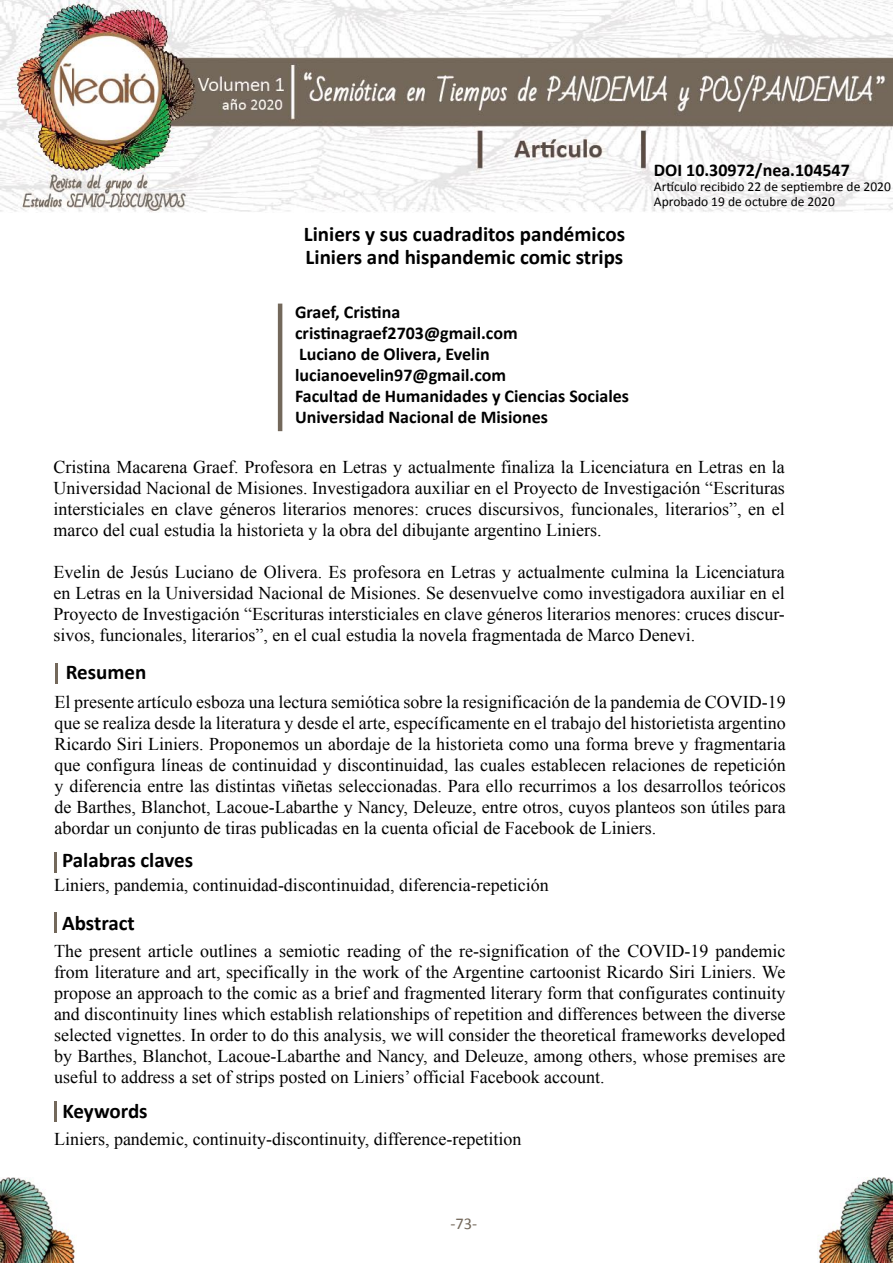
<style>
.page{position:relative;width:893px;height:1263px;background:#fff}
.page>*{position:absolute;margin:0;border:0;box-sizing:border-box;transform-origin:0 0}
.t1{font:700 21px/22.5px "Calibri";color:#000}
.t2{font:18px/21px "Times New Roman";color:#000;text-align:justify}
.t3{font:700 18px/21px "Calibri";color:#000}
.t4{font:16.5px "Calibri";color:#73685b}
.t5{font:13.5px/15px "Calibri";color:#000}
</style>
<div class="page">
<img style="left:0;top:0;width:893px;height:212px">
<img style="left:817px;top:1178px;width:76px;height:85px">
<img style="left:0;top:1178px;width:75px;height:85px">
<hr style="left:55px;top:663px;width:2px;height:21px;background:#73685b">
<hr style="left:54px;top:852px;width:3px;height:21px;background:#73685b">
<hr style="left:54px;top:912px;width:3px;height:21px;background:#73685b">
<hr style="left:54px;top:1101px;width:3px;height:21px;background:#73685b">
<hr style="left:278px;top:304px;width:4px;height:127px;background:#73685b">
<p class="t3" style="left:654px;top:159px;width:197px">DOI 10.30972/nea.104547</p>
<p class="t5" style="left:654px;top:179px;width:238px">Artículo recibido 22 de septiembre de 2020<br>Aprobado 19 de octubre de 2020</p>
<p class="t1" style="left:304px;top:223px;width:323px">Liniers y sus cuadraditos pandémicos<br>Liniers and hispandemic comic strips</p>
<p class="t3" style="left:295px;top:301px;width:335px">Graef, Cristina<br>cristinagraef2703@gmail.com<br>Luciano de Olivera, Evelin lucianoevelin97@gmail.com<br>Facultad de Humanidades y Ciencias Sociales<br>Universidad Nacional de Misiones</p>
<p class="t2" style="left:54px;top:456px;width:733px">Cristina Macarena Graef. Profesora en Letras y actualmente finaliza la Licenciatura en Letras en la Universidad Nacional de Misiones. Investigadora auxiliar en el Proyecto de Investigación “Escrituras intersticiales en clave géneros literarios menores: cruces discursivos, funcionales, literarios”, en el marco del cual estudia la historieta y la obra del dibujante argentino Liniers.</p>
<p class="t2" style="left:54px;top:561px;width:733px">Evelin de Jesús Luciano de Olivera. Es profesora en Letras y actualmente culmina la Licenciatura en Letras en la Universidad Nacional de Misiones. Se desenvuelve como investigadora auxiliar en el Proyecto de Investigación “Escrituras intersticiales en clave géneros literarios menores: cruces discur&shy;sivos, funcionales, literarios”, en el cual estudia la novela fragmentada de Marco Denevi.</p>
<p class="t1" style="left:66px;top:661px;width:82px">Resumen</p>
<p class="t2" style="left:54px;top:691px;width:733px">El presente artículo esboza una lectura semiótica sobre la resignificación de la pandemia de COVID-19 que se realiza desde la literatura y desde el arte, específicamente en el trabajo del historietista argentino Ricardo Siri Liniers. Proponemos un abordaje de la historieta como una forma breve y fragmentaria que configura líneas de continuidad y discontinuidad, las cuales establecen relaciones de repetición y diferencia entre las distintas viñetas seleccionadas. Para ello recurrimos a los desarrollos teóricos de Barthes, Blanchot, Lacoue-Labarthe y Nancy, Deleuze, entre otros, cuyos planteos son útiles para abordar un conjunto de tiras publicadas en la cuenta oficial de Facebook de Liniers.</p>
<p class="t1" style="left:62px;top:849px;width:133px">Palabras claves</p>
<p class="t2" style="left:54px;top:874px;width:496px">Liniers, pandemia, continuidad-discontinuidad, diferencia-repetición</p>
<p class="t1" style="left:62px;top:911px;width:74px">Abstract</p>
<p class="t2" style="left:54px;top:940px;width:733px">The present article outlines a semiotic reading of the re-signification of the COVID-19 pandemic from literature and art, specifically in the work of the Argentine cartoonist Ricardo Siri Liniers. We propose an approach to the comic as a brief and fragmented literary form that configurates continuity and discontinuity lines which establish relationships of repetition and differences between the diverse selected vignettes. In order to do this analysis, we will consider the theoretical frameworks developed by Barthes, Blanchot, Lacoue-Labarthe and Nancy, and Deleuze, among others, whose premises are useful to address a set of strips posted on Liniers’ official Facebook account.</p>
<p class="t1" style="left:63px;top:1099px;width:87px">Keywords</p>
<p class="t2" style="left:54px;top:1128px;width:469px">Liniers, pandemic, continuity-discontinuity, difference-repetition</p>
<p class="t4" style="left:450px;top:1213px;width:28px">-73-</p>
</div>
